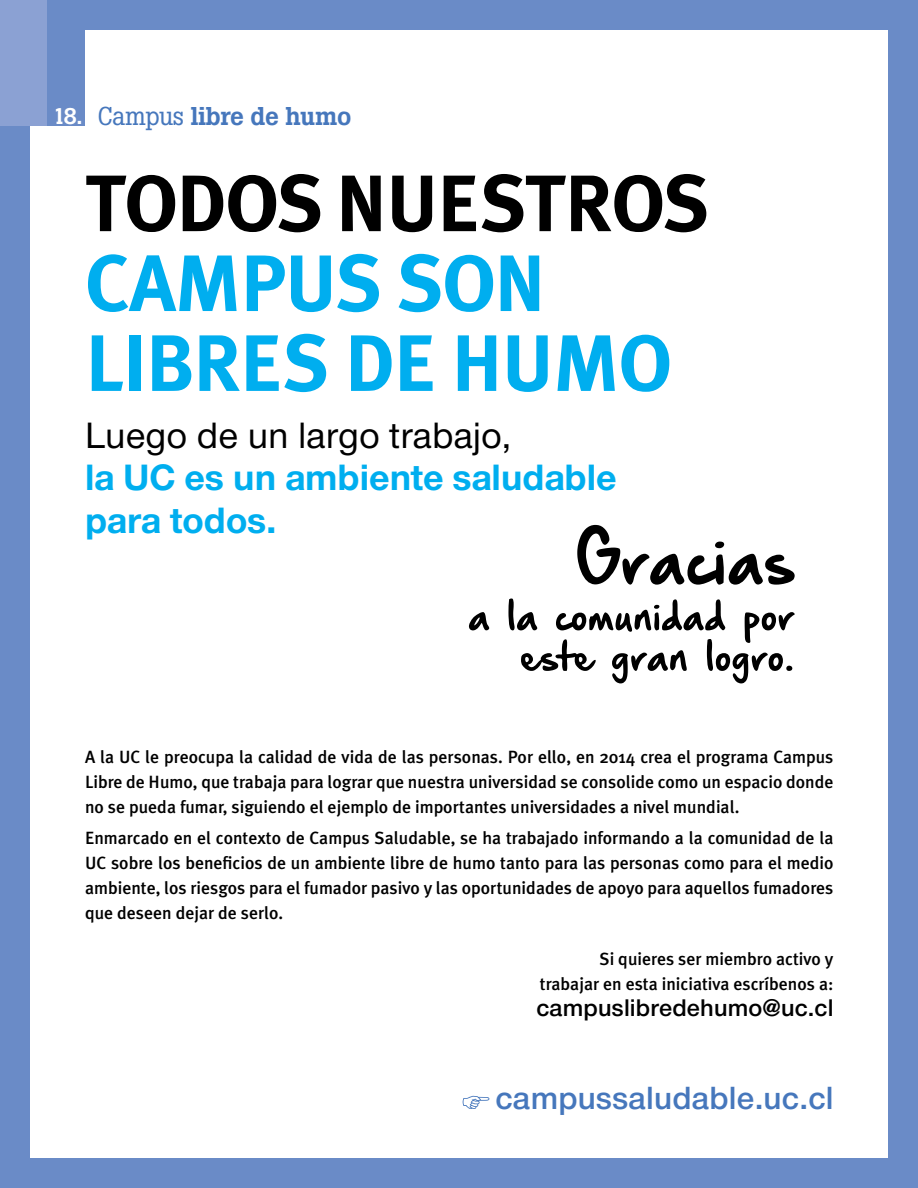
<style>
.page{position:relative;width:918px;height:1188px;background:#fff}
.page>*{position:absolute;margin:0;border:0;box-sizing:border-box;transform-origin:0 0}
.t1{font:79.95px/79.9px "Meta Plus Bold Caps";letter-spacing:-.02em;color:#00aeef}
.t2{font:79.95px "Meta Plus Bold Caps";letter-spacing:-.02em;color:#000}
.t3{font:700 38.1px/42.3px "Nimbus Sans Novus T";color:#00aeef}
.t4{font:500 38.1px "Nimbus Sans Novus T";color:#000}
.t5{font:600 33.3px "Nimbus Sans Novus T";letter-spacing:.005em;color:#4677bc}
.t6{font:500 25.5px "Boton";letter-spacing:-.015em;color:#4677bc}
.t7{font:600 25.05px "Nimbus Sans Novus T";letter-spacing:.005em;color:#000}
.t8{font:500 17.7px/25px "Meta Plus";color:#000;text-align:justify}
.s1{font-size:22.5px;color:#fff}
.s2{font-size:21px;color:#fff}
.s3{font-weight:400}
.s4{font-weight:700}
</style>
<div class="page">
<div style="left:888px;top:0;width:30px;height:1188px;background:#6a8bc7"></div>
<div style="left:0;top:0;width:30px;height:1188px;background:#6a8bc7"></div>
<div style="left:0;top:0;width:915px;height:30px;background:#6a8bc7"></div>
<svg style="left:463px;top:1096px;width:26px;height:13px"></svg>
<div style="left:0;top:1158px;width:915px;height:30px;background:#6a8bc7"></div>
<div style="left:46px;top:0;width:39px;height:125px;background:#6a8bc7"></div>
<div style="left:0;top:0;width:46px;height:125px;background:#8ba1d3"></div>
<svg style="left:469px;top:598px;width:326px;height:85px"></svg>
<svg style="left:577px;top:525px;width:218px;height:60px"></svg>
<h3 class="t6" style="left:52px;top:101px;width:300px"><span class="s1">18</span><span class="s2">.</span> <span class="s3">Campus</span> libre de humo</h3>
<h1 class="t2" style="left:85px;top:157px;width:626px">TODOS NUESTROS</h1>
<h1 class="t1" style="left:85px;top:243px;width:588px">CAMPUS SON<br>LIBRES DE HUMO</h1>
<h2 class="t4" style="left:85px;top:413px;width:428px">Luego de un largo trabajo,</h2>
<h2 class="t3" style="left:85px;top:456px;width:533px">la UC es un ambiente saludable para todos.</h2>
<p class="t8" style="left:85px;top:744px;width:750px">A la UC le preocupa la calidad de vida de las personas. Por ello, en 2014 crea el programa Campus Libre de Humo, que trabaja para lograr que nuestra universidad se consolide como un espacio donde no se pueda fumar, siguiendo el ejemplo de importantes universidades a nivel mundial.</p>
<p class="t8" style="left:85px;top:825px;width:750px">Enmarcado en el contexto de Campus Saludable, se ha trabajado informando a la comunidad de la UC sobre los beneficios de un ambiente libre de humo tanto para las personas como para el medio ambiente, los riesgos para el fumador pasivo y las oportunidades de apoyo para aquellos fumadores que deseen dejar de serlo.</p>
<p class="t8" style="left:540px;top:946px;width:295px;text-align:right">Si quieres ser miembro activo y trabajar en esta iniciativa escríbenos a:</p>
<h3 class="t7" style="left:536px;top:993px;width:299px">campuslibredehumo<span class="s4">@</span>uc.cl</h3>
<h3 class="t5" style="left:496px;top:1078px;width:339px">campussaludable.uc.cl</h3>
</div>
